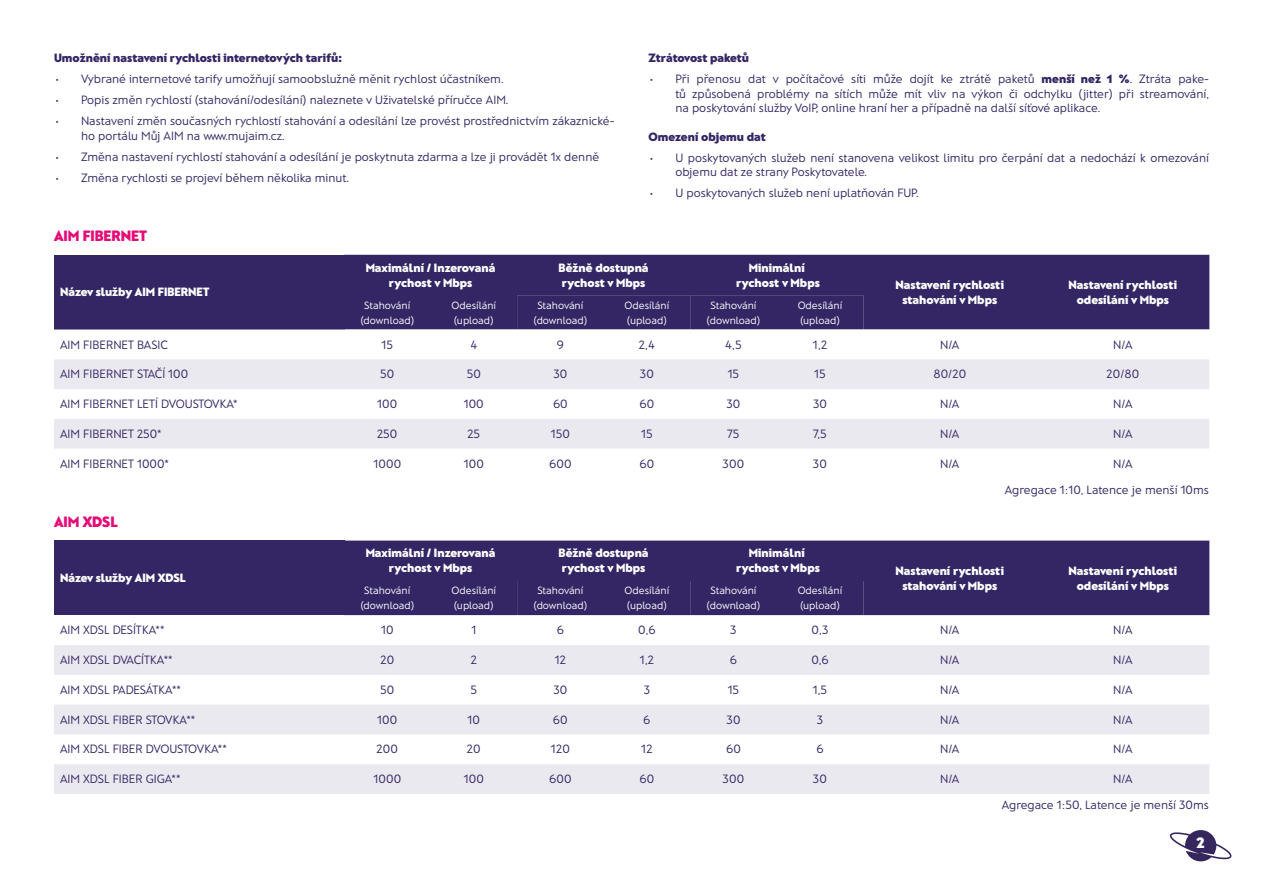
<style>
.page{position:relative;width:1263px;height:893px;background:#fff}
.page>*{position:absolute;margin:0;border:0;box-sizing:border-box;transform-origin:0 0}
.t1{font:800 15px "Franz Sans";color:#e50b76}
.t2{font:800 15px "Franz Sans";color:#fff}
.t3{font:300 12px/14.4px "Franz Sans";color:#342665}
.t4{font:800 12px/15px "Franz Sans";color:#fff;text-align:center}
.t5{font:800 12px "Franz Sans";color:#342665}
.t6{font:300 10.5px/15px "Franz Sans";color:#fff;text-align:center}
.s1{font-weight:800}
</style>
<div class="page">
<svg style="left:1169px;top:830px;width:63px;height:31px"></svg>
<div style="left:54px;top:255px;width:290px;height:75px;background:#342665"></div>
<div style="left:344px;top:255px;width:865px;height:75px;background:#342665"></div>
<div style="left:517px;top:295px;width:346px;height:35px;background:#342665"></div>
<svg style="left:54px;top:359px;width:1155px;height:90px;fill:#ebe9f0"></svg>
<div style="left:54px;top:541px;width:290px;height:74px;background:#342665"></div>
<div style="left:344px;top:541px;width:865px;height:74px;background:#342665"></div>
<div style="left:517px;top:581px;width:346px;height:34px;background:#342665"></div>
<svg style="left:344px;top:615px;width:865px;height:1px"></svg>
<svg style="left:54px;top:645px;width:1155px;height:149px;fill:#ebe9f0"></svg>
<p class="t5" style="left:54px;top:51px;width:290px">Umožnění nastavení rychlosti internetových tarifů:</p>
<p class="t3" style="left:54px;top:72px;width:451px">• Vybrané internetové tarify umožňují samoobslužně měnit rychlost účastníkem.</p>
<p class="t3" style="left:54px;top:93px;width:456px">• Popis změn rychlostí (stahování/odesílání) naleznete v Uživatelské příručce AIM.</p>
<p class="t3" style="left:81px;top:114px;width:535px;text-indent:-27px">• Nastavení změn současných rychlostí stahování a odesílání lze provést prostřednictvím zákaznické&shy;ho portálu Můj AIM na www.mujaim.cz.</p>
<p class="t3" style="left:54px;top:149px;width:547px">• Změna nastavení rychlostí stahování a odesílání je poskytnuta zdarma a lze ji provádět 1x denně</p>
<p class="t3" style="left:54px;top:170px;width:297px">• Změna rychlosti se projeví během několika minut.</p>
<p class="t1" style="left:54px;top:227px;width:95px">AIM FIBERNET</p>
<p class="t5" style="left:648px;top:51px;width:102px">Ztrátovost paketů</p>
<p class="t3" style="left:675px;top:72px;width:535px;text-align:justify;text-indent:-27px">• Při přenosu dat v počítačové síti může dojít ke ztrátě paketů <span class="s1">menší než 1 %</span>. Ztráta pake&shy;tů způsobená problémy na sítích může mít vliv na výkon či odchylku (jitter) při streamování, na poskytování služby VoIP, online hraní her a případně na další síťové aplikace.</p>
<p class="t5" style="left:648px;top:130px;width:119px">Omezení objemu dat</p>
<p class="t3" style="left:675px;top:151px;width:535px;text-indent:-27px">• U poskytovaných služeb není stanovena velikost limitu pro čerpání dat a nedochází k omezování objemu dat ze strany Poskytovatele.</p>
<p class="t3" style="left:648px;top:186px;width:272px">• U poskytovaných služeb není uplatňován FUP.</p>
<p class="t4" style="left:60px;top:285px;width:151px">Název služby AIM FIBERNET</p>
<p class="t4" style="left:366px;top:260px;width:131px">Maximální / Inzerovaná rychost v Mbps</p>
<p class="t4" style="left:559px;top:260px;width:91px;text-align:left">Běžně dostupná rychost v Mbps</p>
<p class="t4" style="left:736px;top:260px;width:85px">Minimální rychost v Mbps</p>
<p class="t6" style="left:360px;top:297px;width:55px">Stahování (download)</p>
<p class="t6" style="left:451px;top:297px;width:46px;text-align:left">Odesílání (upload)</p>
<p class="t6" style="left:533px;top:297px;width:55px">Stahování (download)</p>
<p class="t6" style="left:625px;top:297px;width:46px;text-align:left">Odesílání (upload)</p>
<p class="t6" style="left:706px;top:297px;width:55px">Stahování (download)</p>
<p class="t6" style="left:798px;top:297px;width:46px;text-align:left">Odesílání (upload)</p>
<p class="t4" style="left:895px;top:277px;width:110px">Nastavení rychlosti stahování v Mbps</p>
<p class="t4" style="left:1068px;top:277px;width:110px">Nastavení rychlosti odesílání v Mbps</p>
<p class="t3" style="left:60px;top:337px;width:110px">AIM FIBERNET BASIC</p>
<p class="t3" style="left:381px;top:337px;width:13px">15</p>
<p class="t3" style="left:470px;top:337px;width:8px">4</p>
<p class="t3" style="left:557px;top:337px;width:9px">9</p>
<p class="t3" style="left:639px;top:337px;width:18px">2,4</p>
<p class="t3" style="left:725px;top:337px;width:18px">4,5</p>
<p class="t3" style="left:813px;top:337px;width:16px">1,2</p>
<p class="t3" style="left:940px;top:337px;width:21px">N/A</p>
<p class="t3" style="left:1113px;top:337px;width:21px">N/A</p>
<p class="t3" style="left:60px;top:367px;width:130px">AIM FIBERNET STAČÍ 100</p>
<p class="t3" style="left:380px;top:367px;width:16px">50</p>
<p class="t3" style="left:467px;top:367px;width:16px">50</p>
<p class="t3" style="left:553px;top:367px;width:15px">30</p>
<p class="t3" style="left:640px;top:367px;width:15px">30</p>
<p class="t3" style="left:728px;top:367px;width:13px">15</p>
<p class="t3" style="left:814px;top:367px;width:13px">15</p>
<p class="t3" style="left:933px;top:367px;width:34px">80/20</p>
<p class="t3" style="left:1106px;top:367px;width:34px">20/80</p>
<p class="t3" style="left:60px;top:397px;width:179px">AIM FIBERNET LETÍ DVOUSTOVKA*</p>
<p class="t3" style="left:377px;top:397px;width:22px">100</p>
<p class="t3" style="left:464px;top:397px;width:21px">100</p>
<p class="t3" style="left:553px;top:397px;width:16px">60</p>
<p class="t3" style="left:640px;top:397px;width:16px">60</p>
<p class="t3" style="left:726px;top:397px;width:15px">30</p>
<p class="t3" style="left:813px;top:397px;width:15px">30</p>
<p class="t3" style="left:940px;top:397px;width:21px">N/A</p>
<p class="t3" style="left:1113px;top:397px;width:21px">N/A</p>
<p class="t3" style="left:60px;top:427px;width:103px">AIM FIBERNET 250*</p>
<p class="t3" style="left:377px;top:427px;width:22px">250</p>
<p class="t3" style="left:467px;top:427px;width:14px">25</p>
<p class="t3" style="left:551px;top:427px;width:21px">150</p>
<p class="t3" style="left:641px;top:427px;width:13px">15</p>
<p class="t3" style="left:727px;top:427px;width:14px">75</p>
<p class="t3" style="left:813px;top:427px;width:15px">7,5</p>
<p class="t3" style="left:940px;top:427px;width:21px">N/A</p>
<p class="t3" style="left:1113px;top:427px;width:21px">N/A</p>
<p class="t3" style="left:60px;top:456px;width:110px">AIM FIBERNET 1000*</p>
<p class="t3" style="left:373px;top:456px;width:29px">1000</p>
<p class="t3" style="left:464px;top:456px;width:22px">100</p>
<p class="t3" style="left:549px;top:456px;width:24px">600</p>
<p class="t3" style="left:639px;top:456px;width:16px">60</p>
<p class="t3" style="left:723px;top:456px;width:23px">300</p>
<p class="t3" style="left:813px;top:456px;width:16px">30</p>
<p class="t3" style="left:940px;top:456px;width:21px">N/A</p>
<p class="t3" style="left:1113px;top:456px;width:21px">N/A</p>
<p class="t1" style="left:54px;top:513px;width:65px">AIM XDSL</p>
<p class="t4" style="left:60px;top:571px;width:127px">Název služby AIM XDSL</p>
<p class="t4" style="left:366px;top:546px;width:131px">Maximální / Inzerovaná rychost v Mbps</p>
<p class="t4" style="left:559px;top:546px;width:91px;text-align:left">Běžně dostupná rychost v Mbps</p>
<p class="t4" style="left:736px;top:546px;width:85px">Minimální rychost v Mbps</p>
<p class="t6" style="left:360px;top:583px;width:55px">Stahování (download)</p>
<p class="t6" style="left:451px;top:583px;width:46px;text-align:left">Odesílání (upload)</p>
<p class="t6" style="left:533px;top:583px;width:55px">Stahování (download)</p>
<p class="t6" style="left:625px;top:583px;width:46px;text-align:left">Odesílání (upload)</p>
<p class="t6" style="left:706px;top:583px;width:55px">Stahování (download)</p>
<p class="t6" style="left:798px;top:583px;width:46px;text-align:left">Odesílání (upload)</p>
<p class="t3" style="left:1005px;top:482px;width:206px">Agregace 1:10, Latence je menší 10ms</p>
<p class="t4" style="left:895px;top:563px;width:110px">Nastavení rychlosti stahování v Mbps</p>
<p class="t4" style="left:1068px;top:563px;width:110px">Nastavení rychlosti odesílání v Mbps</p>
<p class="t3" style="left:60px;top:623px;width:106px">AIM XDSL DESÍTKA**</p>
<p class="t3" style="left:381px;top:623px;width:14px">10</p>
<p class="t3" style="left:471px;top:623px;width:6px">1</p>
<p class="t3" style="left:557px;top:623px;width:9px">6</p>
<p class="t3" style="left:638px;top:623px;width:19px">0,6</p>
<p class="t3" style="left:730px;top:623px;width:8px">3</p>
<p class="t3" style="left:811px;top:623px;width:18px">0,3</p>
<p class="t3" style="left:940px;top:623px;width:21px">N/A</p>
<p class="t3" style="left:1113px;top:623px;width:21px">N/A</p>
<p class="t3" style="left:60px;top:653px;width:114px">AIM XDSL DVACÍTKA**</p>
<p class="t3" style="left:380px;top:653px;width:15px">20</p>
<p class="t3" style="left:471px;top:653px;width:8px">2</p>
<p class="t3" style="left:555px;top:653px;width:13px">12</p>
<p class="t3" style="left:640px;top:653px;width:15px">1,2</p>
<p class="t3" style="left:730px;top:653px;width:9px">6</p>
<p class="t3" style="left:811px;top:653px;width:19px">0,6</p>
<p class="t3" style="left:940px;top:653px;width:21px">N/A</p>
<p class="t3" style="left:1113px;top:653px;width:21px">N/A</p>
<p class="t3" style="left:60px;top:683px;width:122px">AIM XDSL PADESÁTKA**</p>
<p class="t3" style="left:380px;top:683px;width:16px">50</p>
<p class="t3" style="left:470px;top:683px;width:8px">5</p>
<p class="t3" style="left:553px;top:683px;width:15px">30</p>
<p class="t3" style="left:644px;top:683px;width:8px">3</p>
<p class="t3" style="left:728px;top:683px;width:13px">15</p>
<p class="t3" style="left:813px;top:683px;width:16px">1,5</p>
<p class="t3" style="left:940px;top:683px;width:21px">N/A</p>
<p class="t3" style="left:1113px;top:683px;width:21px">N/A</p>
<p class="t3" style="left:60px;top:712px;width:137px">AIM XDSL FIBER STOVKA**</p>
<p class="t3" style="left:377px;top:712px;width:22px">100</p>
<p class="t3" style="left:468px;top:712px;width:14px">10</p>
<p class="t3" style="left:553px;top:712px;width:16px">60</p>
<p class="t3" style="left:643px;top:712px;width:9px">6</p>
<p class="t3" style="left:726px;top:712px;width:16px">30</p>
<p class="t3" style="left:817px;top:712px;width:8px">3</p>
<p class="t3" style="left:940px;top:712px;width:21px">N/A</p>
<p class="t3" style="left:1113px;top:712px;width:21px">N/A</p>
<p class="t3" style="left:60px;top:742px;width:168px">AIM XDSL FIBER DVOUSTOVKA**</p>
<p class="t3" style="left:377px;top:742px;width:23px">200</p>
<p class="t3" style="left:467px;top:742px;width:15px">20</p>
<p class="t3" style="left:551px;top:742px;width:20px">120</p>
<p class="t3" style="left:641px;top:742px;width:13px">12</p>
<p class="t3" style="left:726px;top:742px;width:16px">60</p>
<p class="t3" style="left:816px;top:742px;width:9px">6</p>
<p class="t3" style="left:940px;top:742px;width:21px">N/A</p>
<p class="t3" style="left:1113px;top:742px;width:21px">N/A</p>
<p class="t3" style="left:60px;top:772px;width:122px">AIM XDSL FIBER GIGA**</p>
<p class="t3" style="left:373px;top:772px;width:29px">1000</p>
<p class="t3" style="left:464px;top:772px;width:22px">100</p>
<p class="t3" style="left:549px;top:772px;width:24px">600</p>
<p class="t3" style="left:639px;top:772px;width:16px">60</p>
<p class="t3" style="left:723px;top:772px;width:23px">300</p>
<p class="t3" style="left:813px;top:772px;width:16px">30</p>
<p class="t3" style="left:940px;top:772px;width:21px">N/A</p>
<p class="t3" style="left:1113px;top:772px;width:21px">N/A</p>
<p class="t3" style="left:1002px;top:798px;width:209px">Agregace 1:50, Latence je menší 30ms</p>
<p class="t2" style="left:1196px;top:833px;width:10px">2</p>
</div>
